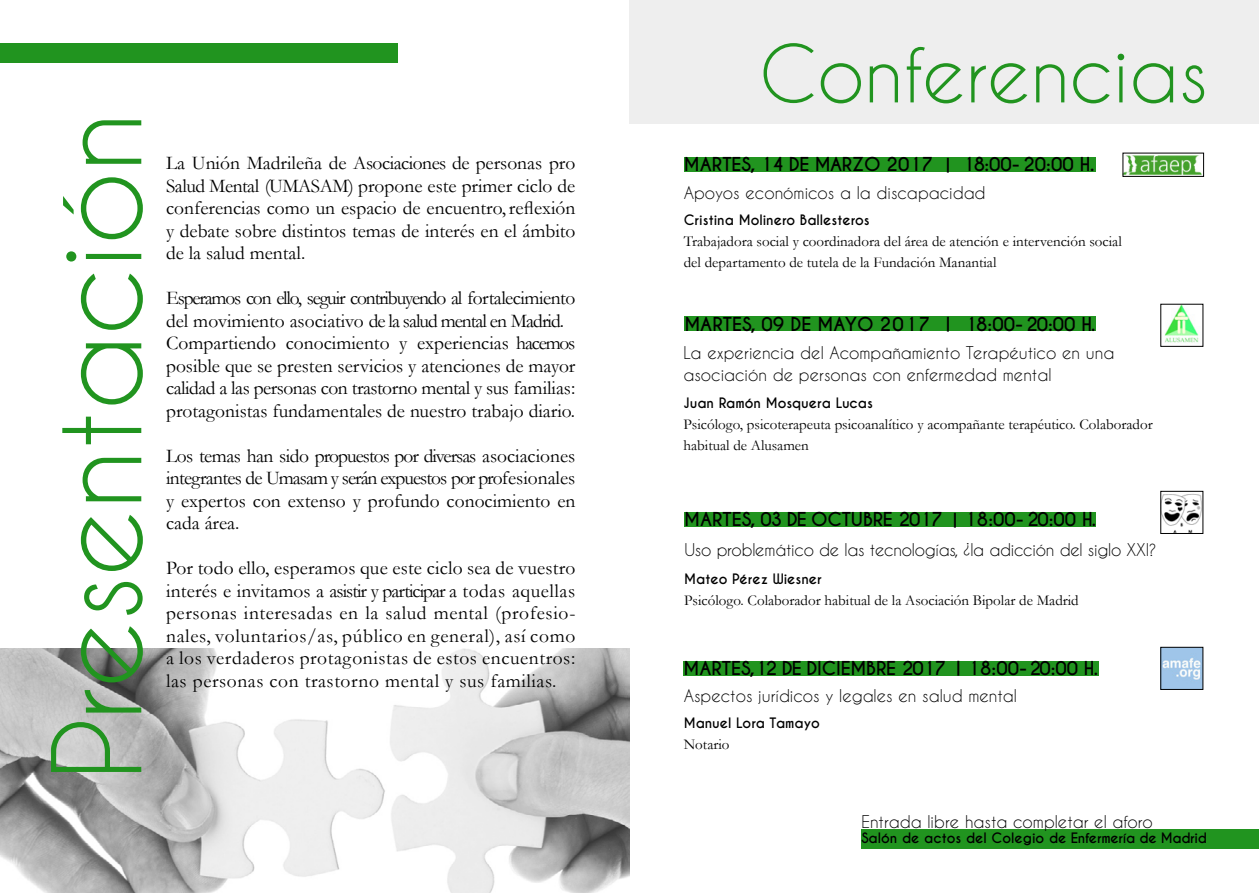
<style>
.page{position:relative;width:1259px;height:893px;background:#fff}
.page>*{position:absolute;margin:0;border:0;box-sizing:border-box;transform-origin:0 0}
.t1{font:115.5px "Caviar Dreams";color:#21941f}
.t2{font:75px "Caviar Dreams";color:#21941f}
.t3{font:19.5px/22.5px "Garamond";color:#000;text-align:justify}
.t4{font:700 18px "Caviar Dreams";color:#000}
.t5{font:700 18px "Caviar Dreams";letter-spacing:-.03em;color:#000}
.t6{font:16.5px/21.6px "Caviar Dreams";color:#000}
.t7{font:15px/21px "Garamond";color:#000}
.t8{font:700 13.5px "Caviar Dreams";color:#000}
.s1{font-size:15.6px}
</style>
<div class="page">
<div style="left:629px;top:0;width:630px;height:123px;background:#eee"></div>
<div style="left:0;top:43px;width:398px;height:20px;background:#21941f"></div>
<img style="left:0;top:648px;width:629px;height:245px">
<div style="left:684px;top:157px;width:411px;height:15px;background:#21941f"></div>
<div style="left:861px;top:829px;width:398px;height:20px;background:#21941f"></div>
<div style="left:684px;top:317px;width:411px;height:14px;background:#21941f"></div>
<div style="left:684px;top:512px;width:412px;height:15px;background:#21941f"></div>
<div style="left:683px;top:661px;width:415px;height:15px;background:#21941f"></div>
<img style="left:1124px;top:155px;width:77px;height:20px">
<div style="left:1122px;top:153px;width:81px;height:24px;border:1px solid #000"></div>
<img style="left:1165px;top:306px;width:34px;height:37px">
<img style="left:1162px;top:649px;width:39px;height:39px">
<div style="left:1160px;top:647px;width:43px;height:43px;border:1px solid #000"></div>
<img style="left:1162px;top:494px;width:39px;height:38px">
<div style="left:1160px;top:491px;width:43px;height:43px;border:1px solid #000"></div>
<h1 class="t1" style="left:28px;top:780px;width:670px;rotate:-90deg">Presentación</h1>
<p class="t3" style="left:166px;top:151px;width:411px">La Unión Madrileña de Asociaciones de personas pro Salud Mental (UMASAM) propone este primer ciclo de conferencias como un espacio de encuentro, reflexión y debate sobre distintos temas de interés en el ámbito de la salud mental.</p>
<p class="t3" style="left:166px;top:286px;width:411px;text-align:left">Esperamos con ello, seguir contribuyendo al fortalecimiento del movimiento asociativo de la salud mental en Madrid.<br>Compartiendo conocimiento y experiencias hacemos posible que se presten servicios y atenciones de mayor calidad a las personas con trastorno mental y sus familias: protagonistas fundamentales de nuestro trabajo diario.</p>
<p class="t3" style="left:166px;top:444px;width:411px">Los temas han sido propuestos por diversas asociaciones integrantes de Umasam y serán expuestos por profesionales y expertos con extenso y profundo conocimiento en cada área.</p>
<p class="t3" style="left:166px;top:556px;width:411px">Por todo ello, esperamos que este ciclo sea de vuestro interés e invitamos a asistir y participar a todas aquellas personas interesadas en la salud mental (profesio&shy;nales, voluntarios/as, público en general), así como a los verdaderos protagonistas de estos encuentros: las personas con trastorno mental y sus familias.</p>
<h2 class="t2" style="left:759px;top:29px;width:450px">Conferencias</h2>
<p class="t4" style="left:684px;top:154px;width:160px">Martes, 14 de Marzo</p>
<p class="t4" style="left:886px;top:154px;width:209px">2017 <span class="s1">|</span> 18:00- 20:00 H.</p>
<p class="t6" style="left:684px;top:182px;width:303px">Apoyos económicos a la discapacidad</p>
<p class="t8" style="left:684px;top:212px;width:187px">Cristina Molinero Ballesteros</p>
<p class="t7" style="left:684px;top:230px;width:439px">Trabajadora social y coordinadora del área de atención e intervención social del departamento de tutela de la Fundación Manantial</p>
<p class="t4" style="left:684px;top:313px;width:412px">Martes, 09 de Mayo 2017 <span class="s1">|</span> 18:00- 20:00 H.</p>
<p class="t6" style="left:683px;top:342px;width:432px">La experiencia del Acompañamiento Terapéutico en una asociación de personas con enfermedad mental</p>
<p class="t8" style="left:683px;top:395px;width:191px">Juan Ramón Mosquera Lucas</p>
<p class="t7" style="left:683px;top:413px;width:470px">Psicólogo, psicoterapeuta psicoanalítico y acompañante terapéutico. Colaborador habitual de Alusamen</p>
<p class="t4" style="left:684px;top:509px;width:413px">Martes, 03 de octubre 2017 <span class="s1">|</span> 18:00- 20:00 H.</p>
<p class="t6" style="left:684px;top:539px;width:474px">Uso problemático de las tecnologías, ¿la adicción del siglo XXI?</p>
<p class="t8" style="left:684px;top:571px;width:139px">Mateo Pérez Wiesner</p>
<p class="t7" style="left:684px;top:590px;width:396px">Psicólogo. Colaborador habitual de la Asociación Bipolar de Madrid</p>
<p class="t4" style="left:683px;top:657px;width:134px">Martes,12 de diciem</p>
<p class="t5" style="left:866px;top:657px;width:233px">bre 2017 <span class="s1">|</span> 18:00- 20:00 H.</p>
<p class="t6" style="left:683px;top:685px;width:335px">Aspectos jurídicos y legales en salud mental</p>
<p class="t8" style="left:684px;top:715px;width:138px">Manuel Lora Tamayo</p>
<p class="t7" style="left:684px;top:733px;width:47px">Notario</p>
<p class="t6" style="left:861px;top:811px;width:293px">Entrada libre hasta completar el aforo</p>
<p class="t8" style="left:861px;top:830px;width:347px">Salón de actos del Colegio de Enfermería de Madrid</p>
</div>
